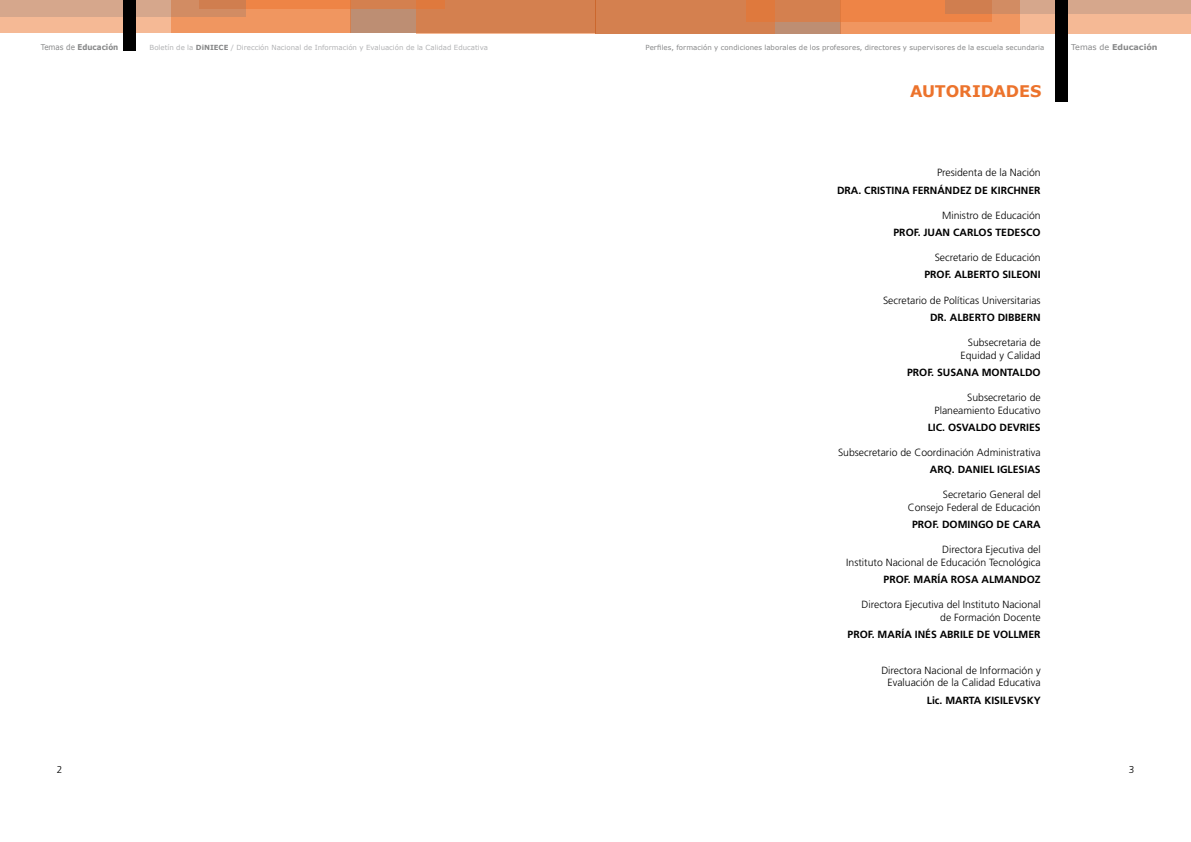
<style>
.page{position:relative;width:1191px;height:842px;background:#fff}
.page>*{position:absolute;margin:0;border:0;box-sizing:border-box;transform-origin:0 0}
.t1{font:700 16px "Verdana";letter-spacing:-.005em;color:#ec732c}
.t2{font:300 10.4px/12.5px "Frutiger";color:#000;text-align:right}
.t3{font:700 10.4px "Frutiger";color:#000}
.t4{font:700 8px "Verdana";color:#878889;scale:.9 1}
.t5{font:700 8px "Verdana";color:#878889}
.t6{font:7px "Verdana";letter-spacing:.01em;color:#878889}
.t7{font:7px "Verdana";color:#b1b2b4}
.s1{font-weight:400}
.s2{font-weight:700;color:#878889}
</style>
<div class="page">
<div style="left:0;top:16px;width:171px;height:17px;background:#f5b995"></div>
<div style="left:350px;top:0;width:245px;height:33px;background:#bd8e73"></div>
<div style="left:171px;top:0;width:179px;height:33px;background:#f09660"></div>
<svg style="left:245px;top:0;width:170px;height:9px;background:#e38249"></svg>
<svg style="left:0;top:0;width:245px;height:16px;background:#d39c7c"></svg>
<div style="left:415px;top:0;width:180px;height:33px;background:#d4804f"></div>
<div style="left:124px;top:0;width:12px;height:50px;background:#000"></div>
<div style="left:595px;top:0;width:596px;height:34px;background:#f5b995"></div>
<svg style="left:775px;top:21px;width:65px;height:13px"></svg>
<div style="left:840px;top:0;width:180px;height:34px;background:linear-gradient(to right,#f09660,#f09660)"></div>
<svg style="left:775px;top:0;width:217px;height:21px;background:#e48249"></svg>
<svg style="left:945px;top:0;width:246px;height:14px;background:#d39a7a"></svg>
<div style="left:595px;top:0;width:180px;height:34px;background:linear-gradient(to right,#d28152,#d87e49)"></div>
<div style="left:1054px;top:0;width:13px;height:101px;background:#000"></div>
<p class="t4" style="left:41px;top:42px;width:88px"><span class="s1">Temas de</span> Educación</p>
<p class="t7" style="left:150px;top:43px;width:340px">Boletín de la <span class="s2">DiNIECE</span> / Dirección Nacional de Información y Evaluación de la Calidad Educativa</p>
<p class="t6" style="left:645px;top:43px;width:400px">Perfiles, formación y condiciones laborales de los profesores, directores y supervisores de la escuela secundaria</p>
<p class="t5" style="left:1071px;top:42px;width:88px"><span class="s1">Temas de</span> Educación</p>
<h1 class="t1" style="left:910px;top:81px;width:133px">AUTORIDADES</h1>
<p class="t2" style="left:937px;top:166px;width:105px">Presidenta de la Nación</p>
<p class="t3" style="left:837px;top:184px;width:205px">DRA. CRISTINA FERNÁNDEZ DE KIRCHNER</p>
<p class="t2" style="left:942px;top:209px;width:100px">Ministro de Educación</p>
<p class="t3" style="left:893px;top:226px;width:149px">PROF. JUAN CARLOS TEDESCO</p>
<p class="t2" style="left:934px;top:251px;width:107px">Secretario de Educación</p>
<p class="t3" style="left:924px;top:269px;width:118px">PROF. ALBERTO SILEONI</p>
<p class="t2" style="left:883px;top:294px;width:159px">Secretario de Políticas Universitarias</p>
<p class="t3" style="left:930px;top:311px;width:112px">DR. ALBERTO DIBBERN</p>
<p class="t2" style="left:960px;top:336px;width:82px">Subsecretaria de<br>Equidad y Calidad</p>
<p class="t3" style="left:907px;top:366px;width:135px">PROF. SUSANA MONTALDO</p>
<p class="t2" style="left:934px;top:391px;width:108px">Subsecretario de<br>Planeamiento Educativo</p>
<p class="t3" style="left:927px;top:421px;width:114px">LIC. OSVALDO DEVRIES</p>
<p class="t2" style="left:838px;top:446px;width:204px">Subsecretario de Coordinación Administrativa</p>
<p class="t3" style="left:930px;top:464px;width:112px">ARQ. DANIEL IGLESIAS</p>
<p class="t2" style="left:907px;top:489px;width:134px">Secretario General del<br>Consejo Federal de Educación</p>
<p class="t3" style="left:912px;top:519px;width:130px">PROF. DOM INGO DE CARA</p>
<p class="t2" style="left:846px;top:544px;width:196px">Directora Ejecutiva del<br>Instituto Nacional de Educación Tecnológica</p>
<p class="t3" style="left:883px;top:574px;width:158px">PROF. MARÍA ROSA ALMANDOZ</p>
<p class="t2" style="left:861px;top:599px;width:181px">Directora Ejecutiva del Instituto Nacional de Formación Docente</p>
<p class="t3" style="left:847px;top:629px;width:194px">PROF. MARÍA INÉS ABRILE DE VOLLM ER</p>
<p class="t2" style="left:881px;top:664px;width:161px;text-align:center">Directora Nacional de Información y<br>Evaluación de la Calidad Educativa</p>
<p class="t3" style="left:926px;top:694px;width:36px">LIC. MARTA</p>
<p class="t3" style="left:984px;top:694px;width:13px">KISILEVS</p>
<p class="t3" style="left:1026px;top:694px;width:15px">KY</p>
</div>
